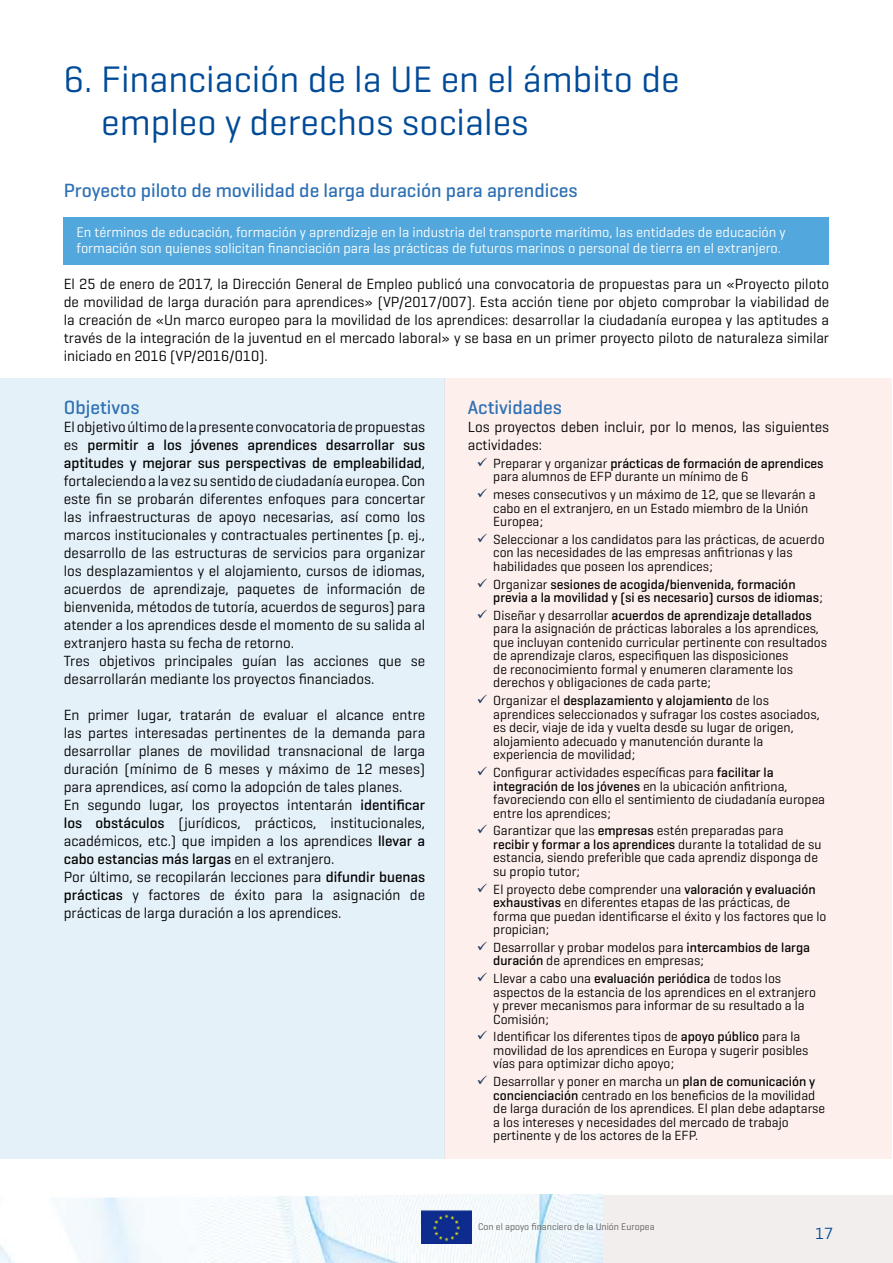
<style>
.page{position:relative;width:893px;height:1263px;background:#fff}
.page>*{position:absolute;margin:0;border:0;box-sizing:border-box;transform-origin:0 0}
.t1{font:37.5px/43px "Geogrotesque";color:#004a97}
.t2{font:500 19.5px "Geogrotesque";color:#2e70b3}
.t3{font:16.5px "Geogrotesque";color:#004a97}
.t4{font:15px/18px "Geogrotesque";color:#000}
.t5{font:14.25px/16.5px "Geogrotesque";color:#fff}
.t6{font:13.5px/13.5px "Geogrotesque";color:#000}
.t7{font:500 13.5px/13.5px "Geogrotesque";color:#000}
.t8{font:9.75px "Geogrotesque";color:#605c5d}
.s1{font-weight:500}
.s2{color:#1b3761}
.s3{font-weight:400}
</style>
<div class="page">
<div style="left:0;top:1195px;width:893px;height:68px;background:#f1eeed"></div>
<img style="left:0;top:1198px;width:602px;height:65px">
<svg style="left:0;top:1194px;width:603px;height:4px;fill:#f9fdfe"></svg>
<img style="left:421px;top:1211px;width:50px;height:33px">
<div style="left:445px;top:378px;width:447px;height:781px;background:#fdefec"></div>
<div style="left:0;top:378px;width:445px;height:781px;background:#e5f1f9"></div>
<div style="left:64px;top:217px;width:765px;height:48px;background:#52a7dd"></div>
<h1 class="t1" style="left:101px;top:56px;width:580px;text-indent:-38px">6. Financiación de la UE en el ámbito de empleo y derechos sociales</h1>
<h2 class="t2" style="left:64px;top:178px;width:515px">Proyecto piloto de movilidad de larga duración para aprendices</h2>
<p class="t5" style="left:77px;top:223px;width:711px">En términos de educación, formación y aprendizaje en la industria del transporte marítimo, las entidades de educación y formación son quienes solicitan financiación para las prácticas de futuros marinos o personal de tierra en el extranjero.</p>
<p class="t4" style="left:64px;top:274px;width:767px;text-align:justify">El 25 de enero de 2017, la Dirección General de Empleo publicó una convocatoria de propuestas para un «Proyecto piloto de movilidad de larga duración para aprendices» (VP/2017/007). Esta acción tiene por objeto comprobar la viabilidad de la creación de «Un marco europeo para la movilidad de los aprendices: desarrollar la ciudadanía europea y las aptitudes a través de la integración de la juventud en el mercado laboral» y se basa en un primer proyecto piloto de naturaleza similar iniciado en 2016 (VP/2016/010).</p>
<h2 class="t2" style="left:64px;top:395px;width:77px">Objetivos</h2>
<p class="t4" style="left:64px;top:418px;width:363px">El objetivo último de la presente convocatoria de propuestas es <span class="s1">permitir a los jóvenes aprendices desarrollar sus aptitudes y mejorar sus perspectivas de empleabilidad</span>, fortaleciendo a la vez su sentido de ciudadanía europea. Con este fin se probarán diferentes enfoques para concertar las infraestructuras de apoyo necesarias, así como los marcos institucionales y contractuales pertinentes (p. ej., desarrollo de las estructuras de servicios para organizar los desplazamientos y el alojamiento, cursos de idiomas, acuerdos de aprendizaje, paquetes de información de bienvenida, métodos de tutoría, acuerdos de seguros) para atender a los aprendices desde el momento de su salida al extranjero hasta su fecha de retorno.<br>Tres objetivos principales guían las acciones que se desarrollarán mediante los proyectos financiados.</p>
<p class="t4" style="left:64px;top:706px;width:363px">En primer lugar, tratarán de evaluar el alcance entre las partes interesadas pertinentes de la demanda para desarrollar planes de movilidad transnacional de larga duración (mínimo de 6 meses y máximo de 12 meses) para aprendices, así como la adopción de tales planes.<br>En segundo lugar, los proyectos intentarán <span class="s1">identificar los obstáculos</span> (jurídicos, prácticos, institucionales, académicos, etc.) que impiden a los aprendices <span class="s1">llevar a cabo estancias más largas</span> en el extranjero.<br>Por último, se recopilarán lecciones para <span class="s1">difundir buenas prácticas</span> y factores de éxito para la asignación de prácticas de larga duración a los aprendices.</p>
<h2 class="t2" style="left:468px;top:395px;width:96px">Actividades</h2>
<p class="t4" style="left:468px;top:418px;width:363px">Los proyectos deben incluir, por lo menos, las siguientes actividades:</p>
<p class="t6" style="left:493px;top:456px;width:332px;text-indent:-17px"><span class="s2">✓</span> Preparar y organizar <span class="s1">prácticas de formación de aprendices </span>para alumnos de EFP durante un mínimo de 6</p>
<p class="t6" style="left:493px;top:487px;width:324px;text-indent:-17px"><span class="s2">✓</span> meses consecutivos y un máximo de 12, que se llevarán a cabo en el extranjero, en un Estado miembro de la Unión<br>Europea;</p>
<p class="t6" style="left:493px;top:532px;width:333px;text-indent:-17px"><span class="s2">✓</span> Seleccionar a los candidatos para las prácticas, de acuerdo con las necesidades de las empresas anfitrionas y las habilidades que poseen los aprendices;</p>
<p class="t7" style="left:493px;top:577px;width:331px;text-indent:-17px"><span class="s2">✓</span> <span class="s3">Organizar</span> sesiones de acogida/bienvenida, formación previa a la movilidad y (si es necesario) cursos de idiomas<span class="s3">;</span></p>
<p class="t6" style="left:493px;top:608px;width:335px;text-indent:-17px"><span class="s2">✓</span> Diseñar y desarrollar <span class="s1">acuerdos de aprendizaje detallados </span>para la asignación de prácticas laborales a los aprendices, que incluyan contenido curricular pertinente con resultados de aprendizaje claros, especifiquen las disposiciones<br>de reconocimiento formal y enumeren claramente los derechos y obligaciones de cada parte;</p>
<p class="t6" style="left:493px;top:693px;width:328px;text-indent:-17px"><span class="s2">✓</span> Organizar el <span class="s1">desplazamiento y alojamiento</span> de los aprendices seleccionados y sufragar los costes asociados, es decir, viaje de ida y vuelta desde su lugar de origen, alojamiento adecuado y manutención durante la experiencia de movilidad;</p>
<p class="t6" style="left:493px;top:765px;width:333px;text-indent:-17px"><span class="s2">✓</span> Configurar actividades específicas para <span class="s1">facilitar la integración de los jóvenes</span> en la ubicación anfitriona, favoreciendo con ello el sentimiento de ciudadanía europea entre los aprendices;</p>
<p class="t6" style="left:493px;top:823px;width:330px;text-indent:-17px"><span class="s2">✓</span> Garantizar que las <span class="s1">empresas</span> estén preparadas para <span class="s1">recibir y formar a los aprendices</span> durante la totalidad de su estancia, siendo preferible que cada aprendiz disponga de su propio tutor;</p>
<p class="t6" style="left:493px;top:882px;width:335px;text-indent:-17px"><span class="s2">✓</span> El proyecto debe comprender una <span class="s1">valoración y evaluación exhaustivas</span> en diferentes etapas de las prácticas, de forma que puedan identificarse el éxito y los factores que lo propician;</p>
<p class="t6" style="left:493px;top:940px;width:318px;text-indent:-17px"><span class="s2">✓</span> Desarrollar y probar modelos para <span class="s1">intercambios de larga duración</span> de aprendices en empresas;</p>
<p class="t6" style="left:493px;top:971px;width:324px;text-indent:-17px"><span class="s2">✓</span> Llevar a cabo una <span class="s1">evaluación periódica</span> de todos los aspectos de la estancia de los aprendices en el extranjero y prever mecanismos para informar de su resultado a la Comisión;</p>
<p class="t6" style="left:493px;top:1029px;width:317px;text-indent:-17px"><span class="s2">✓</span> Identificar los diferentes tipos de <span class="s1">apoyo público</span> para la movilidad de los aprendices en Europa y sugerir posibles vías para optimizar dicho apoyo;</p>
<p class="t6" style="left:493px;top:1074px;width:333px;text-indent:-17px"><span class="s2">✓</span> Desarrollar y poner en marcha un <span class="s1">plan de comunicación y concienciación</span> centrado en los beneficios de la movilidad de larga duración de los aprendices. El plan debe adaptarse a los intereses y necesidades del mercado de trabajo pertinente y de los actores de la EFP.</p>
<p class="t8" style="left:478px;top:1221px;width:178px">Con el apoyo financiero de la Unión Europea</p>
<p class="t3" style="left:815px;top:1223px;width:19px">17</p>
</div>
